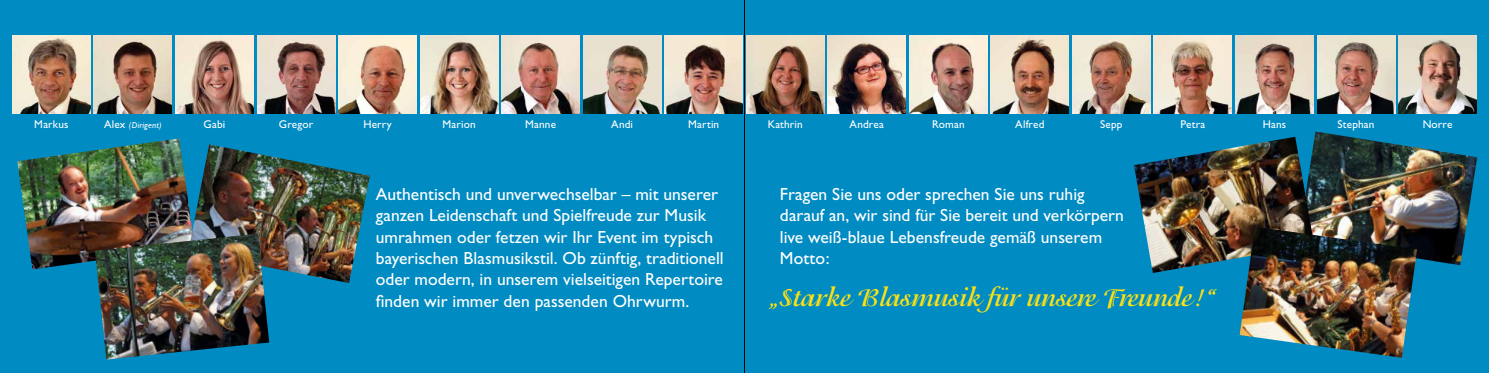
<style>
.page{position:relative;width:1489px;height:373px;background:#fff}
.page>*{position:absolute;margin:0;border:0;box-sizing:border-box;transform-origin:0 0}
.t1{font:700 25px "Isadora";color:#fbe115}
.t2{font:17.5px/21.2px "Gill Alt One";color:#fff}
.t3{font:11.25px "Gill Alt One";letter-spacing:.015em;color:#fff}
.t4{font:italic 8.75px "Gill Alt One";letter-spacing:.02em;color:#fff}
.s1{font-style:normal;font-size:11.25px}
</style>
<div class="page">
<div style="left:0;top:0;width:1488px;height:372px;background:#008bc2"></div>
<img style="left:17px;top:138px;width:171px;height:131px">
<img style="left:188px;top:144px;width:182px;height:138px">
<img style="left:95px;top:233px;width:174px;height:126px">
<img style="left:1313px;top:131px;width:163px;height:134px">
<img style="left:1134px;top:136px;width:179px;height:136px">
<img style="left:1239px;top:226px;width:177px;height:131px">
<hr style="left:744px;top:0;width:1px;height:372px;background:#000">
<img style="left:12px;top:35px;width:78px;height:78px">
<img style="left:94px;top:35px;width:78px;height:78px">
<img style="left:175px;top:35px;width:78px;height:78px">
<img style="left:257px;top:35px;width:78px;height:78px">
<img style="left:338px;top:35px;width:78px;height:78px">
<img style="left:420px;top:35px;width:78px;height:78px">
<img style="left:501px;top:35px;width:78px;height:78px">
<img style="left:583px;top:35px;width:78px;height:78px">
<img style="left:664px;top:35px;width:78px;height:78px">
<img style="left:746px;top:35px;width:78px;height:78px">
<img style="left:827px;top:35px;width:78px;height:78px">
<img style="left:909px;top:35px;width:78px;height:78px">
<img style="left:990px;top:35px;width:78px;height:78px">
<img style="left:1072px;top:35px;width:78px;height:78px">
<img style="left:1153px;top:35px;width:78px;height:78px">
<img style="left:1235px;top:35px;width:78px;height:78px">
<img style="left:1317px;top:35px;width:77px;height:78px">
<img style="left:1398px;top:35px;width:78px;height:78px">
<p class="t3" style="left:34px;top:117px;width:36px">Markus</p>
<p class="t4" style="left:104px;top:120px;width:59px"><span class="s1">Alex</span> (Dirigent)</p>
<p class="t3" style="left:203px;top:117px;width:23px">Gabi</p>
<p class="t3" style="left:279px;top:117px;width:36px">Gregor</p>
<p class="t3" style="left:363px;top:117px;width:30px">Herry</p>
<p class="t3" style="left:442px;top:117px;width:35px">Marion</p>
<p class="t3" style="left:525px;top:117px;width:32px">Manne</p>
<p class="t3" style="left:611px;top:117px;width:23px">Andi</p>
<p class="t3" style="left:688px;top:117px;width:33px">Martin</p>
<p class="t3" style="left:767px;top:117px;width:37px">Kathrin</p>
<p class="t3" style="left:849px;top:117px;width:36px">Andrea</p>
<p class="t3" style="left:932px;top:117px;width:34px">Roman</p>
<p class="t3" style="left:1015px;top:117px;width:31px">Alfred</p>
<p class="t3" style="left:1100px;top:117px;width:24px">Sepp</p>
<p class="t3" style="left:1180px;top:117px;width:26px">Petra</p>
<p class="t3" style="left:1262px;top:117px;width:25px">Hans</p>
<p class="t3" style="left:1337px;top:117px;width:39px">Stephan</p>
<p class="t3" style="left:1422px;top:117px;width:31px">Norre</p>
<p class="t2" style="left:376px;top:183px;width:349px">Authentisch und unverwechselbar – mit unserer ganzen Leidenschaft und Spielfreude zur Musik umrahmen oder fetzen wir Ihr Event im typisch bayerischen Blasmusikstil. Ob zünftig, traditionell oder modern, in unserem vielseitigen Repertoire finden wir immer den passenden Ohrwurm.</p>
<p class="t2" style="left:780px;top:183px;width:345px">Fragen Sie uns oder sprechen Sie uns ruhig darauf an, wir sind für Sie bereit und verkörpern live weiß-blaue Lebensfreude gemäß unserem Motto:</p>
<h1 class="t1" style="left:771px;top:283px;width:445px">„Starke Blasmusik für unsere Freunde!“</h1>
</div>
